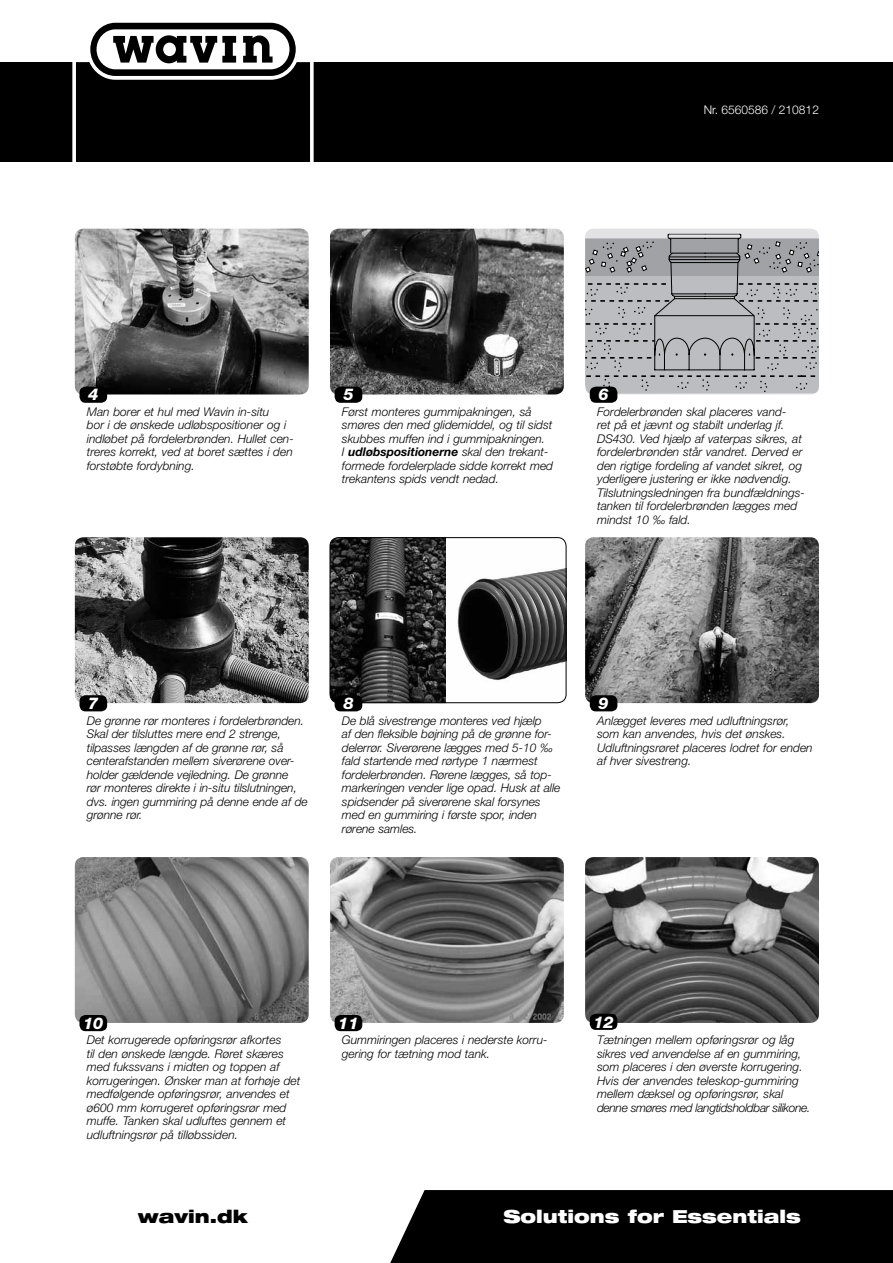
<style>
.page{position:relative;width:893px;height:1263px;background:#fff}
.page>*{position:absolute;margin:0;border:0;box-sizing:border-box;transform-origin:0 0}
.t1{font:900 expanded 18px "Helvetica Neue";color:#fff}
.t2{font:900 expanded 18px "Helvetica Neue";color:#000}
.t3{font:italic 800 16.2px "Helvetica Neue";color:#fff}
.t4{font:italic 300 12px/13.5px "Helvetica Neue";color:#000}
.t5{font:300 12px "Helvetica Neue";color:#fff}
.s1{font-weight:700}
</style>
<div class="page">
<div style="left:0;top:62px;width:893px;height:99px;background:#000"></div>
<div style="left:390px;top:1190px;width:503px;height:73px;background:#000"></div>
<svg style="left:72px;top:22px;width:242px;height:139px"></svg>
<img style="left:75px;top:229px;width:234px;height:165px">
<img style="left:75px;top:537px;width:234px;height:166px">
<div style="left:79px;top:387px;width:28px;height:16px;background:#000;border-radius:6px"></div>
<div style="left:79px;top:695px;width:28px;height:16px;background:#000;border-radius:6px"></div>
<img style="left:330px;top:229px;width:234px;height:165px">
<div style="left:335px;top:387px;width:27px;height:16px;background:#000;border-radius:6px"></div>
<div style="left:585px;top:229px;width:234px;height:165px;background:#e2e1e4;border-radius:9px"></div>
<svg style="left:585px;top:234px;width:234px;height:160px;background:#aaacae"></svg>
<div style="left:590px;top:387px;width:27px;height:16px;background:#000;border-radius:6px"></div>
<img style="left:330px;top:537px;width:116px;height:166px">
<div style="left:335px;top:695px;width:27px;height:16px;background:#000;border-radius:6px"></div>
<img style="left:457px;top:537px;width:109px;height:166px">
<div style="left:330px;top:537px;width:236px;height:166px;border:1px solid #000;border-radius:9px"></div>
<img style="left:585px;top:537px;width:234px;height:166px">
<div style="left:590px;top:695px;width:27px;height:16px;background:#000;border-radius:6px"></div>
<img style="left:75px;top:857px;width:234px;height:166px">
<div style="left:79px;top:1015px;width:28px;height:16px;background:#000;border-radius:6px"></div>
<img style="left:330px;top:857px;width:234px;height:166px">
<div style="left:335px;top:1015px;width:27px;height:16px;background:#000;border-radius:6px"></div>
<img style="left:585px;top:857px;width:234px;height:166px">
<div style="left:590px;top:1014px;width:27px;height:16px;background:#000;border-radius:6px"></div>
<p class="t5" style="left:704px;top:102px;width:117px">Nr. 6560586 / 210812</p>
<h2 class="t3" style="left:88px;top:385px;width:12px">4</h2>
<p class="t4" style="left:87px;top:405px;width:208px">Man borer et hul med Wavin in-situ<br>bor i de ønskede udløbspositioner og i indløbet på fordelerbrønden. Hullet cen&shy;treres korrekt, ved at boret sættes i den forstøbte fordybning.</p>
<h2 class="t3" style="left:343px;top:385px;width:12px">5</h2>
<p class="t4" style="left:342px;top:405px;width:213px">Først monteres gummipakningen, så smøres den med glidemiddel, og til sidst skubbes muffen ind i gummipakningen.<br>I <span class="s1">udløbspositionerne</span> skal den trekant&shy;formede fordelerplade sidde korrekt med trekantens spids vendt nedad.</p>
<h2 class="t3" style="left:598px;top:385px;width:12px">6</h2>
<p class="t4" style="left:597px;top:405px;width:209px">Fordelerbrønden skal placeres vand-<br>ret på et jævnt og stabilt underlag jf.<br>DS430. Ved hjælp af vaterpas sikres, at fordelerbrønden står vandret. Derved er den rigtige fordeling af vandet sikret, og yderligere justering er ikke nødvendig.<br>Tilslutningsledningen fra bundfældnings&shy;tanken til fordelerbrønden lægges med mindst 10 ‰ fald.</p>
<h2 class="t3" style="left:88px;top:694px;width:12px">7</h2>
<p class="t4" style="left:87px;top:713px;width:222px">De grønne rør monteres i fordelerbrønden.<br>Skal der tilsluttes mere end 2 strenge, tilpasses længden af de grønne rør, så centerafstanden mellem siverørene over&shy;holder gældende vejledning. De grønne<br>rør monteres direkte i in-situ tilslutningen, dvs. ingen gummiring på denne ende af de grønne rør.</p>
<h2 class="t3" style="left:343px;top:694px;width:12px">8</h2>
<p class="t4" style="left:342px;top:713px;width:220px">De blå sivestrenge monteres ved hjælp<br>af den fleksible bøjning på de grønne for&shy;delerrør. Siverørene lægges med 5-10 ‰ fald startende med rørtype 1 nærmest fordelerbrønden. Rørene lægges, så top&shy;markeringen vender lige opad. Husk at alle spidsender på siverørene skal forsynes med en gummiring i første spor, inden rørene samles.</p>
<h2 class="t3" style="left:598px;top:694px;width:12px">9</h2>
<p class="t4" style="left:597px;top:713px;width:217px">Anlægget leveres med udluftningsrør, som kan anvendes, hvis det ønskes.<br>Udluftningsrøret placeres lodret for enden af hver sivestreng.</p>
<h2 class="t3" style="left:83px;top:1013px;width:22px">10</h2>
<h2 class="t3" style="left:338px;top:1013px;width:22px">11</h2>
<h2 class="t3" style="left:593px;top:1012px;width:22px">12</h2>
<p class="t4" style="left:87px;top:1033px;width:215px">Det korrugerede opføringsrør afkortes<br>til den ønskede længde. Røret skæres med fukssvans i midten og toppen af korrugeringen. Ønsker man at forhøje det medfølgende opføringsrør, anvendes et ø600 mm korrugeret opføringsrør med muffe. Tanken skal udluftes gennem et udluftningsrør på tilløbssiden.</p>
<p class="t4" style="left:342px;top:1033px;width:207px">Gummiringen placeres i nederste korru&shy;gering for tætning mod tank.</p>
<p class="t4" style="left:597px;top:1033px;width:215px">Tætningen mellem opføringsrør og låg sikres ved anvendelse af en gummiring, som placeres i den øverste korrugering.<br>Hvis der anvendes teleskop-gummiring mellem dæksel og opføringsrør, skal denne smøres med langtidsholdbar silikone.</p>
<h1 class="t2" style="left:138px;top:1205px;width:111px">wavin.dk</h1>
<h1 class="t1" style="left:503px;top:1205px;width:299px">Solutions for Essentials</h1>
</div>
